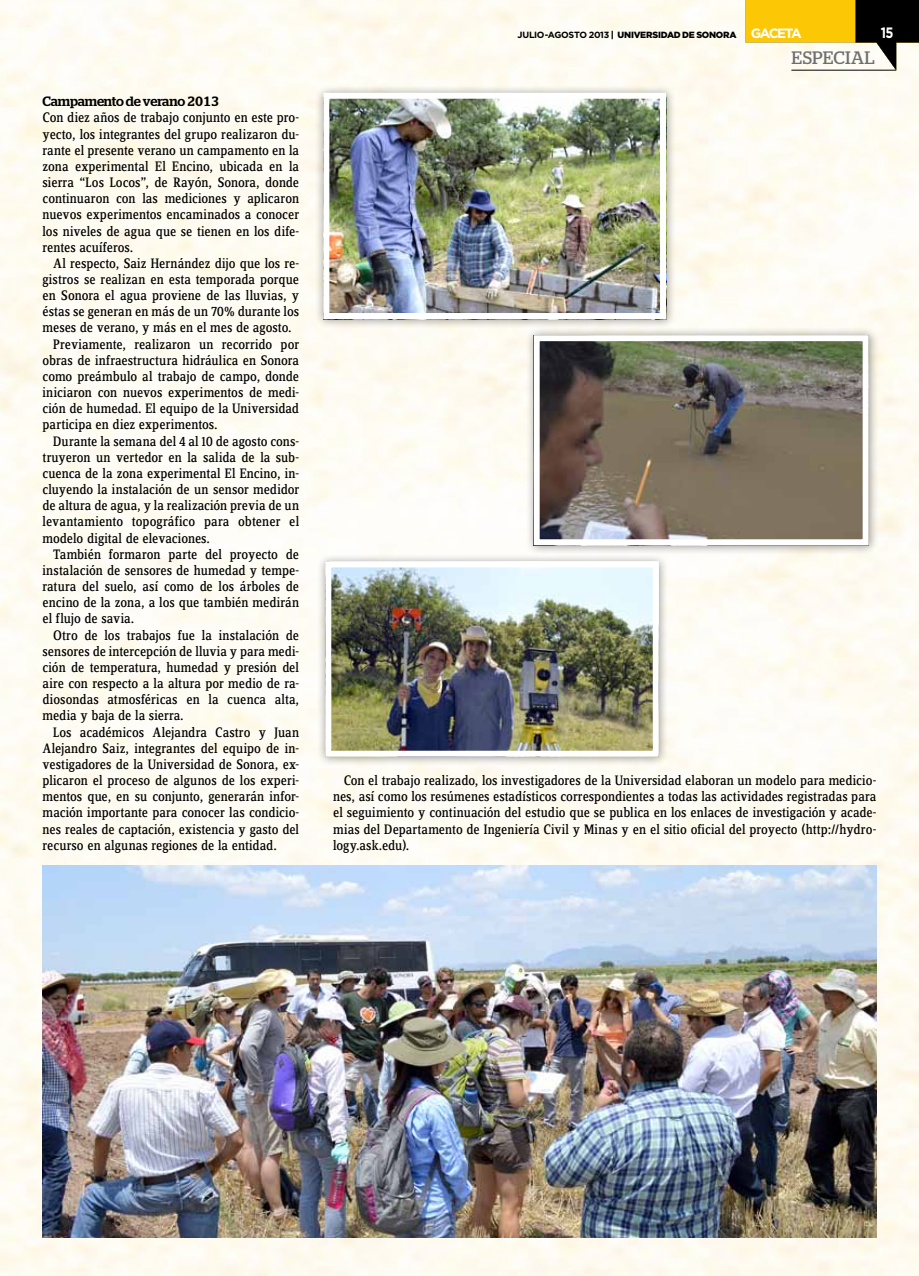
<style>
.page{position:relative;width:919px;height:1276px;background:#fff}
.page>*{position:absolute;margin:0;border:0;box-sizing:border-box;transform-origin:0 0}
.t1{font:18px "Stag";letter-spacing:.015em;color:#6d6e71}
.t2{font:700 15px "Gotham";color:#fff;scale:.85 1}
.t3{font:14.25px/16.2px "Zine Serif Dis";letter-spacing:-.005em;color:#000;text-align:justify}
.t4{font:500 13.5px "Stag";letter-spacing:-.01em;color:#000}
.t5{font:700 13.5px "Gotham";letter-spacing:-.115em;color:#fff}
.t6{font:700 9px "Gotham";letter-spacing:-.035em;color:#000}
.t7{font:900 9px "Gotham";color:#000}
.s1{font-weight:900}
</style>
<div class="page">
<img style="left:0;top:0;width:918px;height:1276px">
<hr style="left:791px;top:70px;width:105px;height:1px;background:#000">
<img style="left:43px;top:866px;width:833px;height:371px">
<div style="left:317px;top:553px;width:352px;height:213px;background:#000;opacity:.4"></div>
<img style="left:332px;top:568px;width:319px;height:181px">
<div style="left:325px;top:561px;width:333px;height:195px;border:6px solid #fff"></div>
<div style="left:525px;top:327px;width:353px;height:228px;background:#000;opacity:.4"></div>
<img style="left:540px;top:342px;width:321px;height:196px">
<div style="left:533px;top:335px;width:335px;height:210px;border:6px solid #fff"></div>
<div style="left:315px;top:85px;width:361px;height:244px;background:#000;opacity:.4"></div>
<img style="left:330px;top:100px;width:329px;height:212px">
<div style="left:323px;top:93px;width:343px;height:226px;border:6px solid #fff"></div>
<svg style="left:745px;top:0;width:173px;height:70px"></svg>
<p class="t4" style="left:43px;top:93px;width:178px">Campamento de verano 2013</p>
<p class="t3" style="left:43px;top:110px;width:258px">Con diez años de trabajo conjunto en este pro&shy;yecto, los integrantes del grupo realizaron du&shy;rante el presente verano un campamento en la zona experimental El Encino, ubicada en la sierra “Los Locos”, de Rayón, Sonora, donde continuaron con las mediciones y aplicaron nuevos experimentos encaminados a conocer los niveles de agua que se tienen en los dife&shy;rentes acuíferos.</p>
<p class="t3" style="left:53px;top:256px;width:247px">Al respecto, Saiz Hernández dijo que los re-</p>
<p class="t3" style="left:43px;top:272px;width:258px">gistros se realizan en esta temporada porque</p>
<p class="t3" style="left:43px;top:288px;width:258px">en Sonora el agua proviene de las lluvias, y</p>
<p class="t3" style="left:43px;top:304px;width:258px">éstas se generan en más de un 70% durante los</p>
<p class="t3" style="left:43px;top:320px;width:251px">meses de verano, y más en el mes de agosto.</p>
<p class="t3" style="left:53px;top:336px;width:247px">Previamente, realizaron un recorrido por</p>
<p class="t3" style="left:43px;top:353px;width:258px">obras de infraestructura hidráulica en Sonora</p>
<p class="t3" style="left:43px;top:369px;width:258px">como preámbulo al trabajo de campo, donde</p>
<p class="t3" style="left:43px;top:385px;width:258px">iniciaron con nuevos experimentos de medi-</p>
<p class="t3" style="left:43px;top:401px;width:258px">ción de humedad. El equipo de la Universidad</p>
<p class="t3" style="left:43px;top:417px;width:177px">participa en diez experimentos.</p>
<p class="t3" style="left:53px;top:433px;width:247px">Durante la semana del 4 al 10 de agosto cons-</p>
<p class="t3" style="left:43px;top:450px;width:258px">truyeron un vertedor en la salida de la sub-</p>
<p class="t3" style="left:43px;top:466px;width:258px">cuenca de la zona experimental El Encino, in-</p>
<p class="t3" style="left:43px;top:482px;width:258px">cluyendo la instalación de un sensor medidor</p>
<p class="t3" style="left:43px;top:498px;width:258px">de altura de agua, y la realización previa de un</p>
<p class="t3" style="left:43px;top:514px;width:258px">levantamiento topográfico para obtener el</p>
<p class="t3" style="left:43px;top:530px;width:169px">modelo digital de elevaciones.</p>
<p class="t3" style="left:53px;top:547px;width:247px">También formaron parte del proyecto de</p>
<p class="t3" style="left:43px;top:563px;width:258px">instalación de sensores de humedad y tempe-</p>
<p class="t3" style="left:43px;top:579px;width:258px">ratura del suelo, así como de los árboles de</p>
<p class="t3" style="left:43px;top:595px;width:258px">encino de la zona, a los que también medirán</p>
<p class="t3" style="left:43px;top:611px;width:93px">el flujo de savia.</p>
<p class="t3" style="left:53px;top:627px;width:247px">Otro de los trabajos fue la instalación de</p>
<p class="t3" style="left:43px;top:643px;width:258px">sensores de intercepción de lluvia y para medi-</p>
<p class="t3" style="left:43px;top:660px;width:258px">ción de temperatura, humedad y presión del</p>
<p class="t3" style="left:43px;top:676px;width:258px">aire con respecto a la altura por medio de ra-</p>
<p class="t3" style="left:43px;top:692px;width:258px">diosondas atmosféricas en la cuenca alta,</p>
<p class="t3" style="left:43px;top:708px;width:143px">media y baja de la sierra.</p>
<p class="t3" style="left:53px;top:724px;width:247px">Los académicos Alejandra Castro y Juan</p>
<p class="t3" style="left:43px;top:740px;width:258px">Alejandro Saiz, integrantes del equipo de in-</p>
<p class="t3" style="left:43px;top:757px;width:258px">vestigadores de la Universidad de Sonora, ex-</p>
<p class="t3" style="left:43px;top:773px;width:258px">plicaron el proceso de algunos de los experi-</p>
<p class="t3" style="left:43px;top:789px;width:258px">mentos que, en su conjunto, generarán infor-</p>
<p class="t3" style="left:43px;top:805px;width:258px">mación importante para conocer las condicio-</p>
<p class="t3" style="left:43px;top:821px;width:258px">nes reales de captación, existencia y gasto del</p>
<p class="t3" style="left:43px;top:837px;width:236px">recurso en algunas regiones de la entidad.</p>
<p class="t6" style="left:517px;top:30px;width:107px">JULIO-AGOSTO 2013 <span class="s1">| UNIVER</span></p>
<p class="t7" style="left:652px;top:30px;width:13px">SIDAD</p>
<p class="t7" style="left:682px;top:30px;width:28px">DE SONORA</p>
<p class="t5" style="left:750px;top:25px;width:52px">GACETA</p>
<p class="t2" style="left:880px;top:23px;width:17px">15</p>
<p class="t1" style="left:791px;top:47px;width:85px">ESPECIAL</p>
<p class="t3" style="left:333px;top:773px;width:544px;text-indent:11px">Con el trabajo realizado, los investigadores de la Universidad elaboran un modelo para medicio&shy;nes, así como los resúmenes estadísticos correspondientes a todas las actividades registradas para el seguimiento y continuación del estudio que se publica en los enlaces de investigación y acade&shy;mias del Departamento de Ingeniería Civil y Minas y en el sitio oficial del proyecto (http://hydro&shy;logy.ask.edu).</p>
</div>
